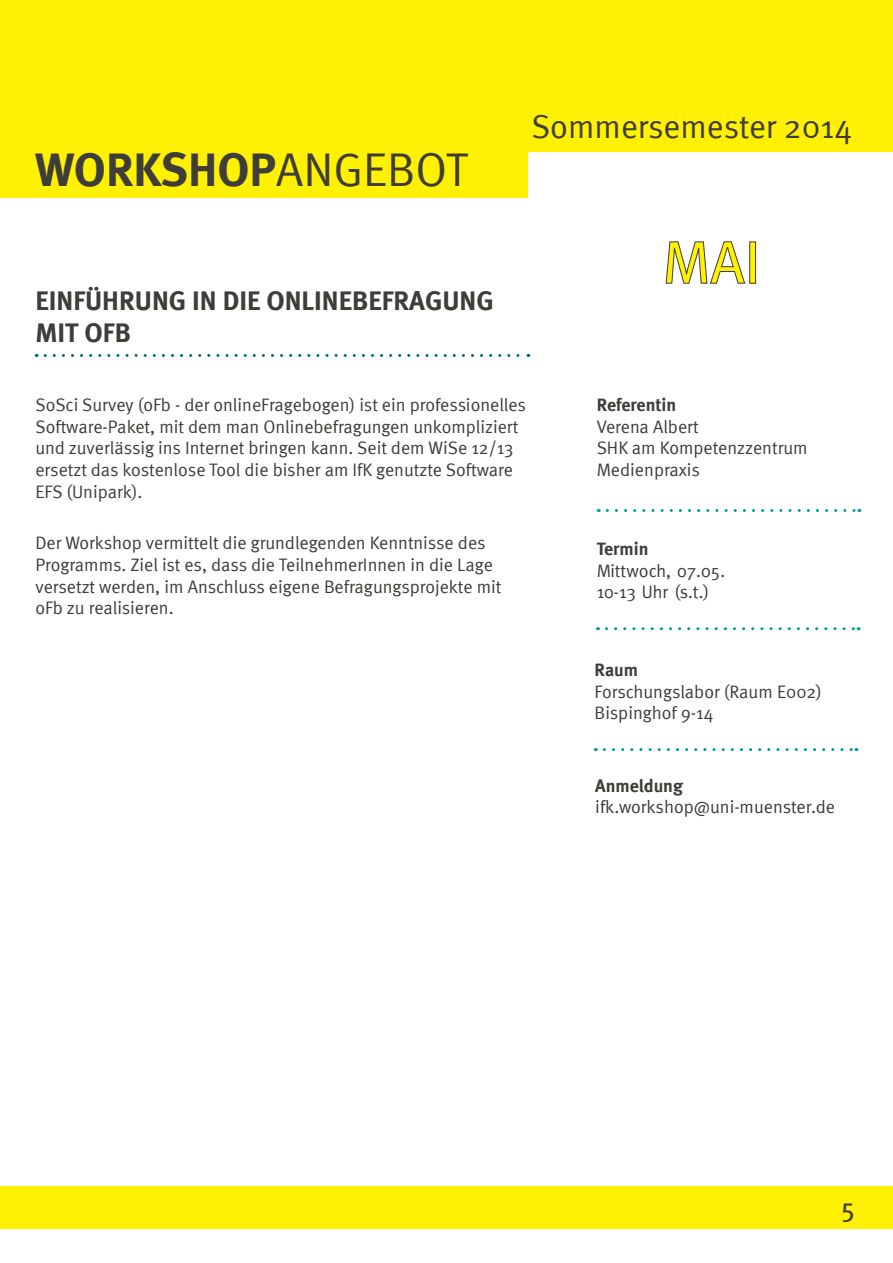
<style>
.page{position:relative;width:893px;height:1263px;background:#fff}
.page>*{position:absolute;margin:0;border:0;box-sizing:border-box;transform-origin:0 0}
.t1{font:60px "Meta";color:#fff101}
.t2{font:700 47.25px "Meta";color:#3e3d39}
.t3{font:33px "Meta Normal";color:#3e3d39}
.t4{font:700 27px/32.4px "Meta";color:#3e3d39}
.t5{font:27px "Meta";color:#3e3d39}
.t6{font:18px/21.6px "Meta Normal";color:#3e3d39}
.t7{font:18px "Meta Normal";color:#3e3e3b}
.t8{font:18px "Meta";color:#3e3d39}
.t9{font:700 18px "Meta";color:#3e3d39}
.t10{font:700 18px "Meta";color:#3e3e3b}
.s1{font-family:"Meta Normal";font-weight:400}
</style>
<div class="page">
<div style="left:0;top:0;width:893px;height:198px;background:#fff101"></div>
<div style="left:528px;top:153px;width:365px;height:60px;background:#fff"></div>
<div style="left:0;top:1186px;width:893px;height:43px;background:#fff101"></div>
<svg style="left:45px;top:354px;width:484px;height:3px"></svg>
<svg style="left:607px;top:509px;width:253px;height:3px"></svg>
<svg style="left:606px;top:627px;width:253px;height:3px"></svg>
<svg style="left:604px;top:748px;width:253px;height:3px"></svg>
<svg style="left:665px;top:241px;width:80px;height:43px"></svg>
<div style="left:750px;top:242px;width:6px;height:41px;border:1px solid #3e3d39"></div>
<p class="t2" style="left:35px;top:142px;width:434px">WORKSHOP<span class="s1">ANGEBOT</span></p>
<p class="t4" style="left:35px;top:284px;width:460px">EINFÜHRUNG IN DIE ONLINEBEFRAGUNG<br>MIT OFB</p>
<p class="t3" style="left:531px;top:107px;width:322px">Sommersemester 2014</p>
<p class="t1" style="left:663px;top:227px;width:100px">MAI</p>
<p class="t6" style="left:35px;top:394px;width:492px">SoSci Survey (oFb - der onlineFragebogen) ist ein professionelles Software-Paket, mit dem man Onlinebefragungen unkompliziert und zuverlässig ins Internet bringen kann. Seit dem WiSe 12/13 ersetzt das kostenlose Tool die bisher am IfK genutzte Software EFS (Unipark).</p>
<p class="t6" style="left:35px;top:532px;width:468px">Der Workshop vermittelt die grundlegenden Kenntnisse des Programms. Ziel ist es, dass die TeilnehmerInnen in die Lage versetzt werden, im Anschluss eigene Befragungsprojekte mit oFb zu realisieren.</p>
<p class="t9" style="left:597px;top:394px;width:81px">Referentin</p>
<p class="t6" style="left:597px;top:416px;width:212px">Verena Albert<br>SHK am Kompetenzzentrum<br>Medienpraxis</p>
<p class="t9" style="left:597px;top:538px;width:53px">Termin</p>
<p class="t8" style="left:597px;top:560px;width:130px">Mittwoch, 07.05.</p>
<p class="t8" style="left:597px;top:581px;width:114px">10-13 Uhr (s.t.)</p>
<p class="t10" style="left:595px;top:659px;width:45px">Raum</p>
<p class="t7" style="left:595px;top:681px;width:229px">Forschungslabor (Raum E002)</p>
<p class="t7" style="left:595px;top:702px;width:120px">Bispinghof 9-14</p>
<p class="t9" style="left:595px;top:774px;width:89px">Anmeldung</p>
<p class="t6" style="left:595px;top:796px;width:241px">ifk.workshop@uni-muenster.de</p>
<p class="t5" style="left:841px;top:1192px;width:15px">5</p>
</div>
